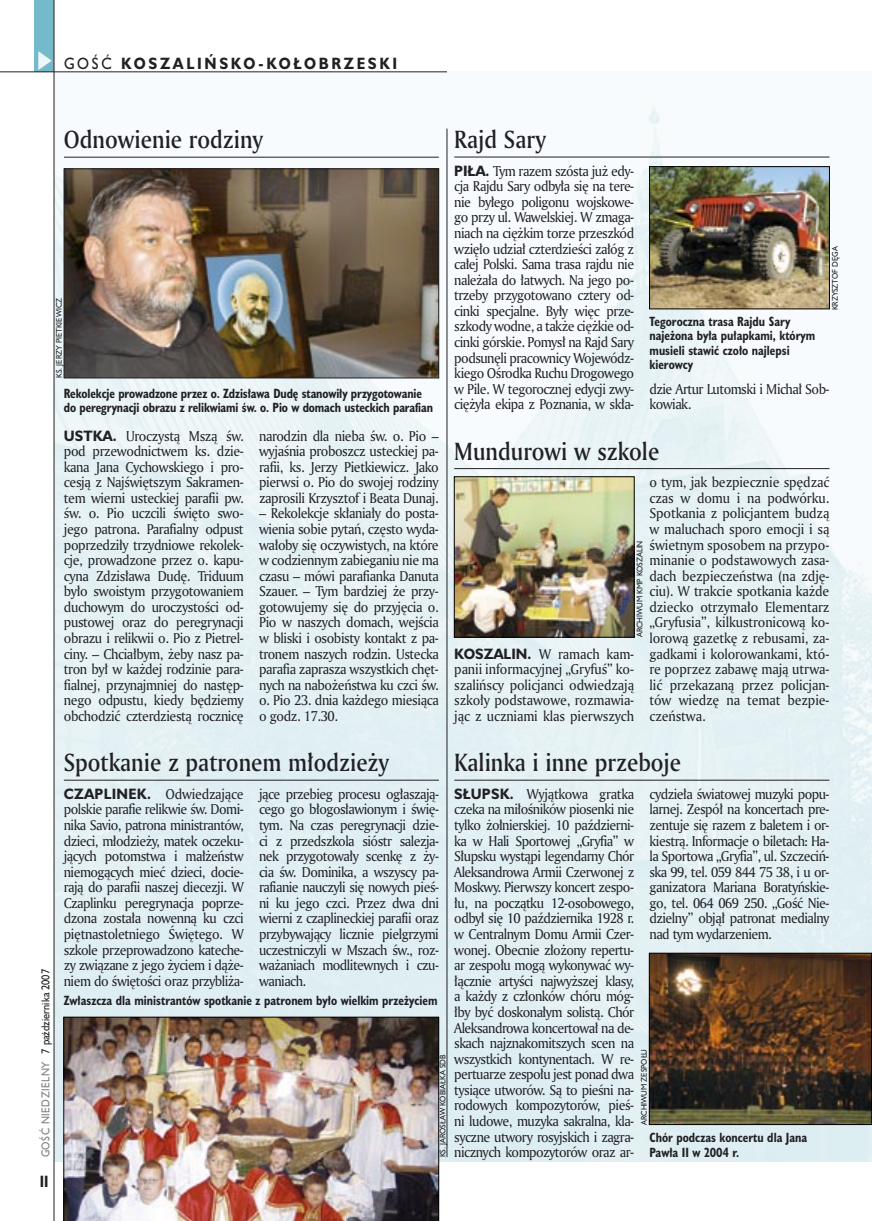
<style>
.page{position:relative;width:872px;height:1221px;background:#fff}
.page>*{position:absolute;margin:0;border:0;box-sizing:border-box;transform-origin:0 0}
._05d_tytyl_Kronika_AmMd_16_pt{font:24px "Amerigo Md PL";color:#212125;scale:.9 1}
._15a_temat_lewo{font:700 15px "Humanst 521 PL";letter-spacing:.2em;color:#212125;scale:.9 1}
._16_pagina_lewa{font:700 15px "Humanst 521 Cn PL";color:#212125;scale:.94 1}
._01_body_tekst{font:13.8px/15.6px "Amerigo PL";letter-spacing:-.04em;color:#212125;text-align:justify;scale:.94 1}
._09_podpis_zdjecia_HuCnB{font:700 12.3px/14.4px "Humanst 521 Cn PL";color:#212125;scale:.94 1}
._18_data_lewa{font:10.5px "Humanst 521 PL";color:#212125;scale:.9 1}
._18a_data_lewa_GOSC{font:10.5px "Humanst 521 PL";letter-spacing:.05em;color:#7f7f83;scale:.9 1}
._09a_autor_zdjecia_Hu_5_pt{font:7.5px "Humanst 521 PL";color:#212125;scale:.94 1}
.s1{font-weight:400}
.s2{font-family:"Humanst 521 PL";font-weight:700}
</style>
<div class="page">
<div style="left:35px;top:0;width:19px;height:72px;background:#75baca"></div>
<svg style="left:38px;top:51px;width:14px;height:19px"></svg>
<img style="left:55px;top:105px;width:817px;height:1056px">
<hr style="left:0;top:72px;width:447px;height:1px;background:#212125">
<hr style="left:54px;top:0;width:1px;height:1220px;background:#212125">
<hr style="left:64px;top:157px;width:375px;height:1px;background:#212125">
<hr style="left:447px;top:129px;width:1px;height:1027px;background:#212125">
<img style="left:66px;top:171px;width:371px;height:205px">
<div style="left:64px;top:169px;width:375px;height:209px;border:1px solid #212125"></div>
<hr style="left:64px;top:779px;width:375px;height:1px;background:#212125">
<hr style="left:454px;top:157px;width:375px;height:1px;background:#212125">
<hr style="left:454px;top:468px;width:375px;height:1px;background:#212125">
<hr style="left:454px;top:779px;width:375px;height:1px;background:#212125">
<img style="left:64px;top:1016px;width:375px;height:204px">
<img style="left:651px;top:168px;width:176px;height:139px">
<div style="left:649px;top:166px;width:180px;height:143px;border:1px solid #000"></div>
<img style="left:456px;top:478px;width:176px;height:157px">
<div style="left:454px;top:476px;width:180px;height:161px;border:1px solid #000"></div>
<img style="left:651px;top:954px;width:219px;height:168px">
<div style="left:649px;top:952px;width:223px;height:172px;border:1px solid #000"></div>
<p class="_15a_temat_lewo" style="left:64px;top:53px;width:372px"><span class="s1">GOŚĆ</span> KOSZALIŃSKO-KOŁOBRZESKI</p>
<p class="_05d_tytyl_Kronika_AmMd_16_pt" style="left:454px;top:123px;width:104px">Rajd Sary</p>
<p class="_01_body_tekst" style="left:454px;top:162px;width:193px"><span class="s2">PIŁA.</span> Tym razem szósta już edy&shy;cja Rajdu Sary odbyła się na tere&shy;nie byłego poligonu wojskowe&shy;go przy ul. Wawelskiej. W zmaga&shy;niach na ciężkim torze przeszkód wzięło udział czterdzieści załóg z całej Polski. Sama trasa rajdu nie należała do łatwych. Na jego po&shy;trzeby przygotowano cztery od&shy;cinki specjalne. Były więc prze&shy;szkody wodne, a także ciężkie od&shy;cinki górskie. Pomysł na Rajd Sary podsunęli pracownicy Wojewódz&shy;kiego Ośrodka Ruchu Drogowego w Pile. W tegorocznej edycji zwy&shy;ciężyła ekipa z Poznania, w skła-</p>
<p class="_05d_tytyl_Kronika_AmMd_16_pt" style="left:64px;top:123px;width:223px">Odnowienie rodziny</p>
<p class="_09a_autor_zdjecia_Hu_5_pt" style="left:830px;top:310px;width:70px;rotate:-90deg">KRZYSZTOF DĘGA</p>
<p class="_09a_autor_zdjecia_Hu_5_pt" style="left:54px;top:378px;width:86px;rotate:-90deg">KS. JERZY PIETKIEWICZ</p>
<p class="_09_podpis_zdjecia_HuCnB" style="left:649px;top:313px;width:178px">Tegoroczna trasa Rajdu Sary najeżona była pułapkami, którym musieli stawić czoło najlepsi kierowcy</p>
<p class="_01_body_tekst" style="left:649px;top:380px;width:193px">dzie Artur Lutomski i Michał Sob&shy;kowiak.</p>
<p class="_05d_tytyl_Kronika_AmMd_16_pt" style="left:454px;top:435px;width:229px">Mundurowi w szkole</p>
<p class="_09_podpis_zdjecia_HuCnB" style="left:64px;top:385px;width:394px">Rekolekcje prowadzone przez o. Zdzisława Dudę stanowiły przygotowanie do peregrynacji obrazu z relikwiami św. o. Pio w domach usteckich parafian</p>
<p class="_01_body_tekst" style="left:64px;top:427px;width:193px"><span class="s2">USTKA.</span> Uroczystą Mszą św. pod przewodnictwem ks. dzie&shy;kana Jana Cychowskiego i pro&shy;cesją z Najświętszym Sakramen&shy;tem wierni usteckiej parafii pw. św. o. Pio uczcili święto swo&shy;jego patrona. Parafialny odpust poprzedziły trzydniowe rekolek&shy;cje, prowadzone przez o. kapu&shy;cyna Zdzisława Dudę. Triduum było swoistym przygotowaniem duchowym do uroczystości od&shy;pustowej oraz do peregrynacji obrazu i relikwii o. Pio z Pietrel&shy;ciny. – Chciałbym, żeby nasz pa&shy;tron był w każdej rodzinie para&shy;fialnej, przynajmniej do następ&shy;nego odpustu, kiedy będziemy obchodzić czterdziestą rocznicę</p>
<p class="_01_body_tekst" style="left:259px;top:427px;width:193px">narodzin dla nieba św. o. Pio – wyjaśnia proboszcz usteckiej pa&shy;rafii, ks. Jerzy Pietkiewicz. Jako pierwsi o. Pio do swojej rodziny zaprosili Krzysztof i Beata Dunaj.</p>
<p class="_01_body_tekst" style="left:649px;top:474px;width:193px">o tym, jak bezpiecznie spędzać czas w domu i na podwórku.<br>Spotkania z policjantem budzą w maluchach sporo emocji i są świetnym sposobem na przypo&shy;minanie o podstawowych zasa&shy;dach bezpieczeństwa (na zdję&shy;ciu). W trakcie spotkania każde dziecko otrzymało Elementarz „Gryfusia”, kilkustronicową ko&shy;lorową gazetkę z rebusami, za&shy;gadkami i kolorowankami, któ&shy;re poprzez zabawę mają utrwa&shy;lić przekazaną przez policjan&shy;tów wiedzę na temat bezpie&shy;czeństwa.</p>
<p class="_05d_tytyl_Kronika_AmMd_16_pt" style="left:454px;top:746px;width:254px">Kalinka i inne przeboje</p>
<p class="_01_body_tekst" style="left:454px;top:785px;width:193px"><span class="s2">SŁUPSK.</span> Wyjątkowa gratka czeka na miłośników piosenki nie tylko żołnierskiej. 10 październi&shy;ka w Hali Sportowej „Gryfia” w Słupsku wystąpi legendarny Chór Aleksandrowa Armii Czerwonej z Moskwy. Pierwszy koncert zespo&shy;łu, na początku 12-osobowego, odbył się 10 października 1928 r. w Centralnym Domu Armii Czer&shy;wonej. Obecnie złożony repertu&shy;ar zespołu mogą wykonywać wy&shy;łącznie artyści najwyższej klasy, a każdy z członków chóru móg&shy;łby być doskonałym solistą. Chór Aleksandrowa koncertował na de&shy;skach najznakomitszych scen na wszystkich kontynentach. W re&shy;pertuarze zespołu jest ponad dwa tysiące utworów. Są to pieśni na&shy;rodowych kompozytorów, pieś&shy;ni ludowe, muzyka sakralna, kla&shy;syczne utwory rosyjskich i zagra&shy;nicznych kompozytorów oraz ar-</p>
<p class="_01_body_tekst" style="left:649px;top:785px;width:193px">cydzieła światowej muzyki popu&shy;larnej. Zespół na koncertach pre&shy;zentuje się razem z baletem i or&shy;kiestrą. Informacje o biletach: Ha&shy;la Sportowa „Gryfia”, ul. Szczeciń&shy;ska 99, tel. 059 844 75 38, i u or&shy;ganizatora Mariana Boratyńskie&shy;go, tel. 064 069 250. „Gość Nie&shy;dzielny” objął patronat medialny nad tym wydarzeniem.</p>
<p class="_01_body_tekst" style="left:259px;top:505px;width:193px">– Rekolekcje skłaniały do posta&shy;wienia sobie pytań, często wyda&shy;wałoby się oczywistych, na które w codziennym zabieganiu nie ma czasu – mówi parafianka Danuta Szauer. – Tym bardziej że przy&shy;gotowujemy się do przyjęcia o.<br>Pio w naszych domach, wejścia w bliski i osobisty kontakt z pa&shy;tronem naszych rodzin. Ustecka parafia zaprasza wszystkich chęt&shy;nych na nabożeństwa ku czci św. o. Pio 23. dnia każdego miesiąca o godz. 17.30.</p>
<p class="_09a_autor_zdjecia_Hu_5_pt" style="left:634px;top:637px;width:104px;rotate:-90deg">ARCHIWUM KMP KOSZALIN</p>
<p class="_01_body_tekst" style="left:454px;top:645px;width:193px"><span class="s2">KOSZALIN.</span> W ramach kam&shy;panii informacyjnej „Gryfuś” ko&shy;szalińscy policjanci odwiedzają szkoły podstawowe, rozmawia&shy;jąc z uczniami klas pierwszych</p>
<p class="_05d_tytyl_Kronika_AmMd_16_pt" style="left:64px;top:746px;width:363px">Spotkanie z patronem młodzieży</p>
<p class="_01_body_tekst" style="left:64px;top:785px;width:193px"><span class="s2">CZAPLINEK.</span> Odwiedzające polskie parafie relikwie św. Domi&shy;nika Savio, patrona ministrantów, dzieci, młodzieży, matek oczeku&shy;jących potomstwa i małżeństw niemogących mieć dzieci, docie&shy;rają do parafii naszej diecezji. W Czaplinku peregrynacja poprze&shy;dzona została nowenną ku czci piętnastoletniego Świętego. W szkole przeprowadzono kateche&shy;zy związane z jego życiem i dąże&shy;niem do świętości oraz przybliża-</p>
<p class="_01_body_tekst" style="left:259px;top:785px;width:193px">jące przebieg procesu ogłaszają&shy;cego go błogosławionym i świę&shy;tym. Na czas peregrynacji dzie&shy;ci z przedszkola sióstr salezja&shy;nek przygotowały scenkę z ży&shy;cia św. Dominika, a wszyscy pa&shy;rafianie nauczyli się nowych pieś&shy;ni ku jego czci. Przez dwa dni wierni z czaplineckiej parafii oraz przybywający licznie pielgrzymi uczestniczyli w Mszach św., roz&shy;ważaniach modlitewnych i czu&shy;waniach.</p>
<p class="_18_data_lewa" style="left:38px;top:1053px;width:95px;rotate:-90deg">7 października 2007</p>
<p class="_09_podpis_zdjecia_HuCnB" style="left:64px;top:993px;width:399px">Zwłaszcza dla ministrantów spotkanie z patronem było wielkim przeżyciem</p>
<p class="_09a_autor_zdjecia_Hu_5_pt" style="left:639px;top:1124px;width:82px;rotate:-90deg">ARCHIWUM ZESPOŁU</p>
<p class="_09a_autor_zdjecia_Hu_5_pt" style="left:438px;top:1156px;width:111px;rotate:-90deg">KS. JAROSŁAW KOBIAŁKA SDB</p>
<p class="_18a_data_lewa_GOSC" style="left:38px;top:1157px;width:108px;rotate:-90deg">GOŚĆ NIEDZIELNY</p>
<p class="_09_podpis_zdjecia_HuCnB" style="left:649px;top:1130px;width:169px">Chór podczas koncertu dla Jana<br>Pawła II w 2004 r.</p>
<p class="_16_pagina_lewa" style="left:40px;top:1170px;width:11px">II</p>
</div>
